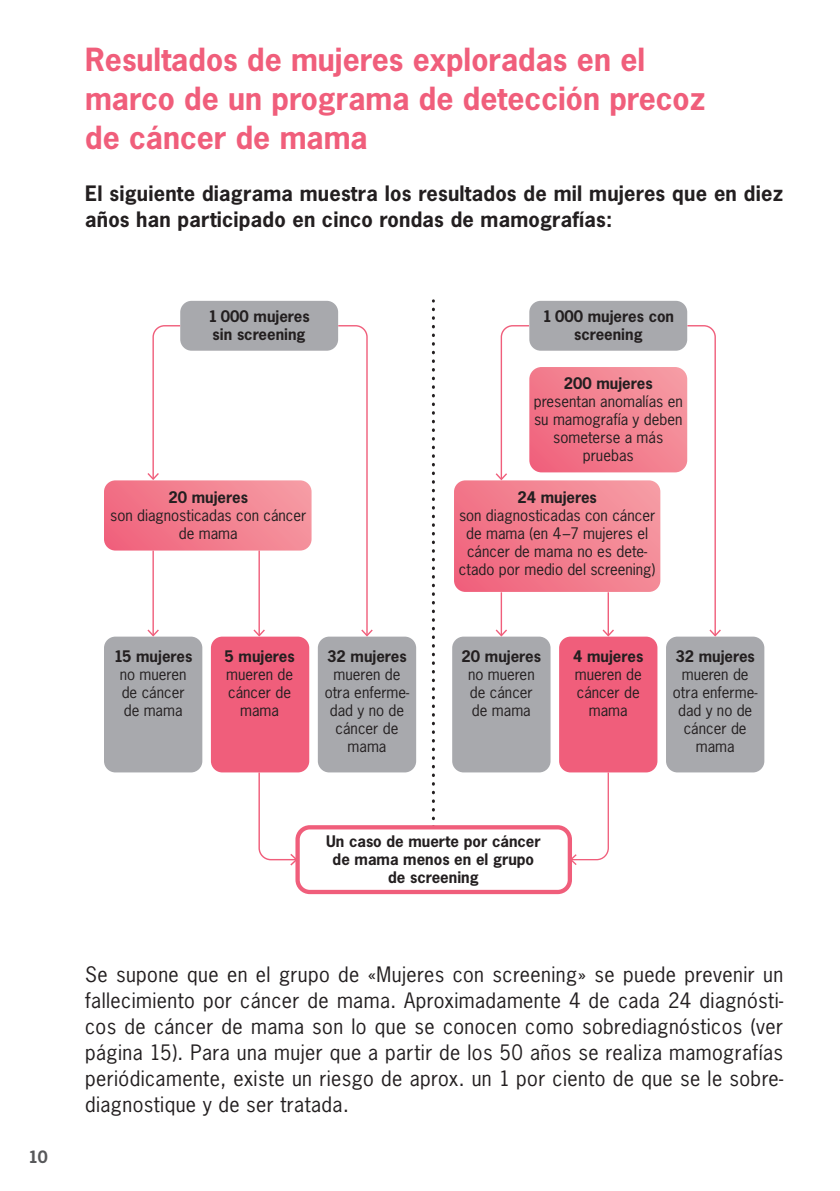
<style>
.page{position:relative;width:840px;height:1191px;background:#fff}
.page>*{position:absolute;margin:0;border:0;box-sizing:border-box;transform-origin:0 0}
.t1{font:700 30px/39px "News Gothic Std";color:#f05e7b}
.t2{font:20px/26px "News Gothic Std";letter-spacing:.02em;color:#231f20;text-align:justify}
.t3{font:700 20px/26px "News Gothic Std";letter-spacing:.01em;color:#231f20}
.t4{font:700 16px "News Gothic Std";color:#57585a}
.t5{font:15px/18px "News Gothic Std";color:#231f20;text-align:center}
.t6{font:700 15px/18px "News Gothic Std";color:#231f20;text-align:center}
</style>
<div class="page">
<svg style="left:431px;top:301px;width:3px;height:517px"></svg>
<div style="left:452px;top:636px;width:98px;height:136px;background:#a8a9ad;border-radius:11px"></div>
<div style="left:558px;top:636px;width:99px;height:136px;background:#f05e7b;border-radius:11px"></div>
<div style="left:665px;top:636px;width:99px;height:136px;background:#a8a9ad;border-radius:11px"></div>
<div style="left:180px;top:301px;width:158px;height:50px;background:#a8a9ad;border-radius:11px"></div>
<div style="left:529px;top:301px;width:157px;height:50px;background:#a8a9ad;border-radius:11px"></div>
<div style="left:104px;top:636px;width:98px;height:136px;background:#a8a9ad;border-radius:11px"></div>
<div style="left:211px;top:636px;width:98px;height:136px;background:#f05e7b;border-radius:11px"></div>
<div style="left:317px;top:636px;width:99px;height:136px;background:#a8a9ad;border-radius:11px"></div>
<svg style="left:336px;top:324px;width:36px;height:312px"></svg>
<svg style="left:104px;top:324px;width:207px;height:226px"></svg>
<hr style="left:152px;top:550px;width:2px;height:85px;background:#f05e7b">
<svg style="left:147px;top:629px;width:12px;height:7px"></svg>
<hr style="left:258px;top:550px;width:2px;height:85px;background:#f05e7b">
<svg style="left:253px;top:629px;width:12px;height:7px"></svg>
<svg style="left:454px;top:324px;width:266px;height:312px"></svg>
<div style="left:295px;top:825px;width:276px;height:69px;border:4px solid #f05e7b;border-radius:12px"></div>
<svg style="left:257px;top:772px;width:40px;height:93px"></svg>
<svg style="left:569px;top:772px;width:40px;height:93px"></svg>
<p class="t4" style="left:28px;top:1146px;width:21px">10</p>
<h1 class="t1" style="left:85px;top:40px;width:621px">Resultados de mujeres exploradas en el marco de un programa de detección precoz de cáncer de mama</h1>
<h2 class="t3" style="left:85px;top:180px;width:699px">El siguiente diagrama muestra los resultados de mil mujeres que en diez años han participado en cinco rondas de mamografías:</h2>
<p class="t6" style="left:208px;top:307px;width:103px;text-align:left">1 000 mujeres sin screening</p>
<p class="t6" style="left:168px;top:488px;width:81px">20 mujeres</p>
<p class="t5" style="left:110px;top:506px;width:198px">son diagnosticadas con cáncer de mama</p>
<p class="t6" style="left:114px;top:647px;width:80px">15 mujeres</p>
<p class="t5" style="left:120px;top:665px;width:68px;text-align:left">no mueren de cáncer de mama</p>
<p class="t6" style="left:224px;top:647px;width:72px">5 mujeres</p>
<p class="t5" style="left:226px;top:665px;width:68px">mueren de cáncer de mama</p>
<p class="t6" style="left:327px;top:647px;width:81px">32 mujeres</p>
<p class="t5" style="left:324px;top:665px;width:86px">mueren de otra enferme&shy;dad y no de cáncer de mama</p>
<p class="t6" style="left:542px;top:307px;width:133px">1 000 mujeres con screening</p>
<p class="t6" style="left:563px;top:374px;width:90px">200 mujeres</p>
<p class="t5" style="left:533px;top:392px;width:150px">presentan anomalías en su mamografía y deben someterse a más pruebas</p>
<p class="t6" style="left:517px;top:488px;width:81px">24 mujeres</p>
<p class="t5" style="left:458px;top:506px;width:198px">son diagnosticadas con cáncer de mama (en 4–7 mujeres el cáncer de mama no es dete&shy;ctado por medio del screening)</p>
<p class="t6" style="left:461px;top:647px;width:81px">20 mujeres</p>
<p class="t5" style="left:468px;top:665px;width:68px;text-align:left">no mueren de cáncer de mama</p>
<p class="t6" style="left:573px;top:647px;width:72px">4 mujeres</p>
<p class="t5" style="left:574px;top:665px;width:68px">mueren de cáncer de mama</p>
<p class="t6" style="left:675px;top:647px;width:81px">32 mujeres</p>
<p class="t5" style="left:672px;top:665px;width:86px">mueren de otra enferme&shy;dad y no de cáncer de mama</p>
<p class="t6" style="left:326px;top:832px;width:216px">Un caso de muerte por cáncer de mama menos en el grupo de screening</p>
<p class="t2" style="left:85px;top:961px;width:699px">Se supone que en el grupo de «Mujeres con screening» se puede prevenir un fallecimiento por cáncer de mama. Aproximadamente 4 de cada 24 diagnósti&shy;cos de cáncer de mama son lo que se conocen como sobrediagnósticos (ver página 15). Para una mujer que a partir de los 50 años se realiza mamografías periódicamente, existe un riesgo de aprox. un 1 por ciento de que se le sobre&shy;diagnostique y de ser tratada.</p>
</div>
